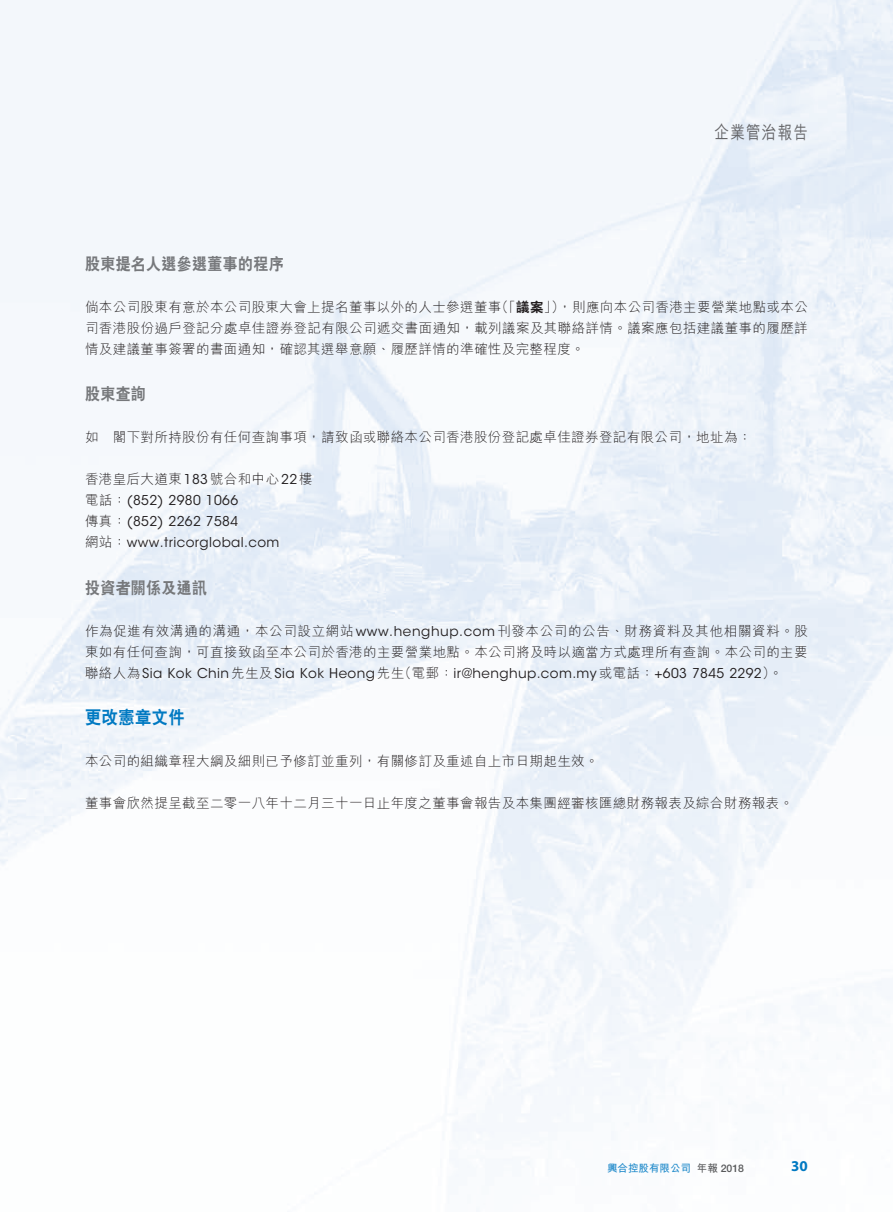
<style>
.page{position:relative;width:893px;height:1212px;background:#fff}
.page>*{position:absolute;margin:0;border:0;box-sizing:border-box;transform-origin:0 0}
.t1{font:500 18px "M Hei HK";letter-spacing:.095em;color:#636366;scale:.8 1}
.t2{font:800 18px "C Hei 2 HK";letter-spacing:.03em;color:#0079c2;scale:.9 1}
.t3{font:800 16.5px "C Hei 2 HK";letter-spacing:.03em;color:#76787b;scale:.9 1}
.t4{font:700 15px "Myriad Pro";color:#0079c2}
.t5{font:300 13.5px/21px "M Hei HK";letter-spacing:.03em;color:#231f20}
.t6{font:13.5px/21px "ITC Avant Garde Std";letter-spacing:.03em;color:#231f20}
.t7{font:700 10.5px "M Hei HK";color:#1e89ca}
.t8{font:500 10.5px "Helvetica Neue LT Std";color:#57585a}
.s1{font-family:"C Hei 2 HK";font-weight:800}
.s2{font-family:"ITC Avant Garde Std";font-weight:400}
.s3{font-family:"M Hei HK";font-weight:300}
.s4{font-family:"M Hei HK";font-weight:700}
</style>
<div class="page">
<p class="t3" style="left:85px;top:255px;width:222px">股東提名人選參選董事的程序</p>
<h1 class="t1" style="left:715px;top:120px;width:118px">企業管治報告</h1>
<p class="t5" style="left:85px;top:296px;width:724px">倘本公司股東有意於本公司股東大會上提名董事以外的人士參選董事<br>司香港股份過戶登記分處卓佳證券登記有限公司遞交書面通知，載列議案及其聯絡詳情。議案應包括建議董事的履歷詳情及建議董事簽署的書面通知，確認其選舉意願、履歷詳情的準確性及完整程度。</p>
<p class="t3" style="left:85px;top:386px;width:69px">股東查詢</p>
<p class="t5" style="left:113px;top:427px;width:640px">閣下對所持股份有任何查詢事項，請致函或聯絡本公司香港股份登記處卓佳證券登記有限公司，地址為：</p>
<p class="t5" style="left:495px;top:296px;width:71px">（「<span class="s1">議案</span>」）</p>
<p class="t5" style="left:558px;top:296px;width:251px">，則應向本公司香港主要營業地點或本公</p>
<p class="t5" style="left:85px;top:427px;width:15px">如</p>
<p class="t5" style="left:85px;top:469px;width:229px">香港皇后大道東<span class="s2">183</span>號合和中心<span class="s2">22</span>樓</p>
<p class="t6" style="left:85px;top:490px;width:196px"><span class="s3">電話：</span>)852( 2980 1066<br><span class="s3">傳真：</span>)852( 2262 7584<br><span class="s3">網站：</span>www.tricorglobal.com</p>
<p class="t3" style="left:85px;top:579px;width:137px">投資者關係及通訊</p>
<p class="t5" style="left:85px;top:620px;width:724px">作為促進有效溝通的溝通，本公司設立網站<span class="s2">www.henghup.com</span>刊發本公司的公告、財務資料及其他相關資料。股東如有任何查詢，可直接致函至本公司於香港的主要營業地點。本公司將及時以適當方式處理所有查詢。本公司的主要</p>
<p class="t6" style="left:398px;top:663px;width:386px"><span class="s3">（電郵：</span> @i r henghup.com.my<span class="s3">或電話：</span>+603 7845 2292 <span class="s3">。(</span></p>
<p class="t6" style="left:85px;top:663px;width:321px"><span class="s3">聯絡人為</span>Sia Kok Chin<span class="s3">先生及</span>Sia Kok Heong<span class="s3">先生</span></p>
<h1 class="t2" style="left:85px;top:709px;width:112px">更改憲章文件</h1>
<p class="t5" style="left:85px;top:751px;width:515px">本公司的組織章程大綱及細則已予修訂並重列，有關修訂及重述自上市日期起生效。</p>
<p class="t5" style="left:85px;top:793px;width:710px">董事會欣然提呈截至二零一八年十二月三十一日止年度之董事會報告及本集團經審核匯總財務報表及綜合財務報表。</p>
<p class="t7" style="left:607px;top:1161px;width:85px">興合控股有限公司</p>
<p class="t8" style="left:697px;top:1162px;width:49px"><span class="s4">年報</span> 2018</p>
<p class="t4" style="left:791px;top:1156px;width:18px">30</p>
</div>
